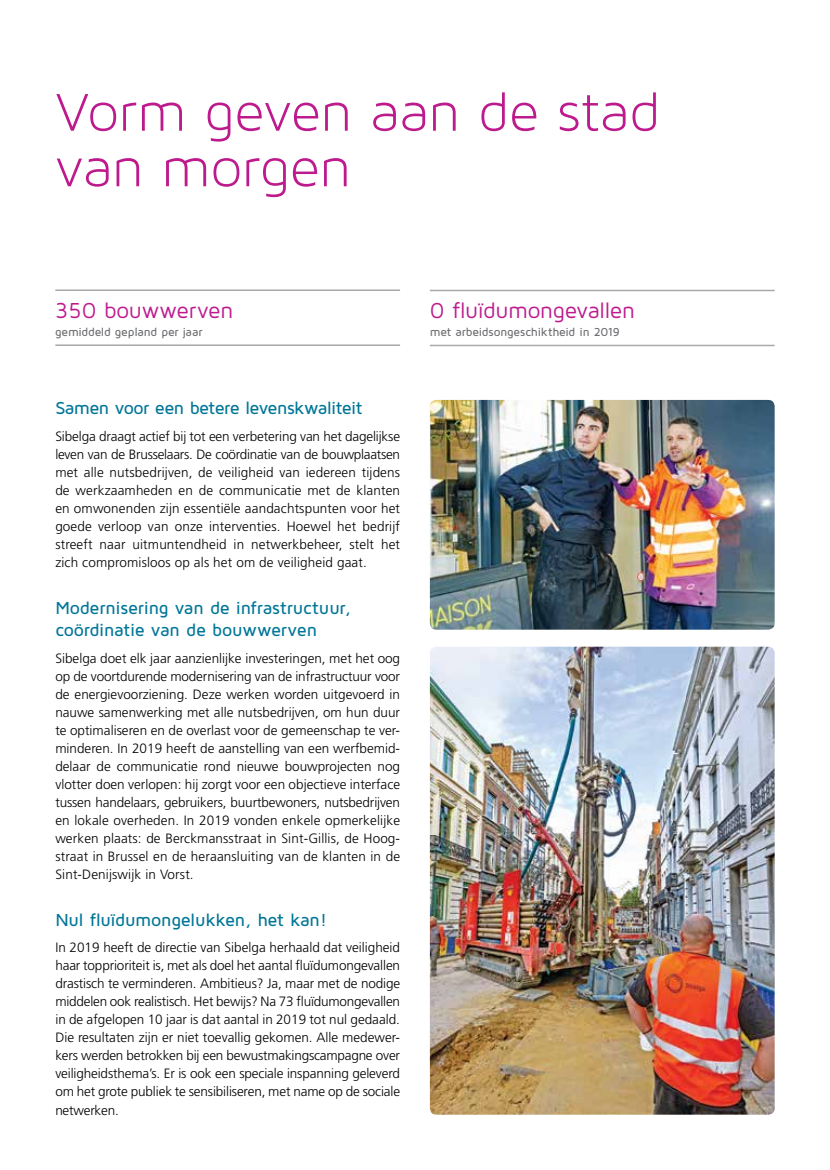
<style>
.page{position:relative;width:830px;height:1170px;background:#fff}
.page>*{position:absolute;margin:0;border:0;box-sizing:border-box;transform-origin:0 0}
.t1{font:57px/55.5px "Maven Pro Light 300";letter-spacing:-.005em;color:#bd1a8d}
.t2{font:22.5px "Maven Pro";letter-spacing:-.015em;color:#bd1a8d}
.t3{font:500 18px/21.8px "Maven Pro";letter-spacing:-.02em;color:#007697}
.t4{font:300 13.5px/18px "Frutiger LT Std";letter-spacing:.01em;color:#000;text-align:justify}
.t5{font:500 12px "Maven Pro";letter-spacing:-.015em;color:#6d6e71}
</style>
<div class="page">
<hr style="left:55px;top:289px;width:345px;height:2px;background:#a7a9ac">
<hr style="left:55px;top:344px;width:345px;height:2px;background:#a7a9ac">
<hr style="left:429px;top:290px;width:345px;height:1px;background:#a7a9ac">
<hr style="left:429px;top:345px;width:345px;height:1px;background:#a7a9ac">
<img style="left:429px;top:646px;width:345px;height:468px">
<img style="left:429px;top:400px;width:345px;height:229px">
<h1 class="t1" style="left:55px;top:84px;width:606px">Vorm geven aan de stad van morgen</h1>
<h2 class="t2" style="left:55px;top:296px;width:180px">350 bouwwerven</h2>
<p class="t5" style="left:55px;top:324px;width:148px">gemiddeld gepland per jaar</p>
<h3 class="t3" style="left:55px;top:396px;width:308px">Samen voor een betere levenskwaliteit</h3>
<p class="t4" style="left:55px;top:427px;width:346px">Sibelga draagt actief bij tot een verbetering van het dagelijkse leven van de Brusselaars. De coördinatie van de bouwplaatsen met alle nutsbedrijven, de veiligheid van iedereen tijdens de werkzaamheden en de communicatie met de klanten en omwonenden zijn essentiële aandachtspunten voor het goede verloop van onze interventies. Hoewel het bedrijf streeft naar uitmuntendheid in netwerkbeheer, stelt het zich compromisloos op als het om de veiligheid gaat.</p>
<h3 class="t3" style="left:55px;top:596px;width:297px">Modernisering van de infrastructuur, coördinatie van de bouwwerven</h3>
<p class="t4" style="left:55px;top:649px;width:346px">Sibelga doet elk jaar aanzienlijke investeringen, met het oog op de voortdurende modernisering van de infrastructuur voor de energievoorziening. Deze werken worden uitgevoerd in nauwe samenwerking met alle nutsbedrijven, om hun duur te optimaliseren en de overlast voor de gemeenschap te ver&shy;minderen. In 2019 heeft de aanstelling van een werfbemid&shy;delaar de communicatie rond nieuwe bouwprojecten nog vlotter doen verlopen: hij zorgt voor een objectieve interface tussen handelaars, gebruikers, buurtbewoners, nutsbedrijven en lokale overheden. In 2019 vonden enkele opmerkelijke werken plaats: de Berckmansstraat in Sint-Gillis, de Hoog&shy;straat in Brussel en de heraansluiting van de klanten in de Sint-Denijswijk in Vorst.</p>
<h3 class="t3" style="left:55px;top:908px;width:273px">Nul fluïdumongelukken, het kan!</h3>
<p class="t4" style="left:55px;top:938px;width:346px">In 2019 heeft de directie van Sibelga herhaald dat veiligheid haar topprioriteit is, met als doel het aantal fluïdumongevallen drastisch te verminderen. Ambitieus? Ja, maar met de nodige middelen ook realistisch. Het bewijs? Na 73 fluïdumongevallen in de afgelopen 10 jaar is dat aantal in 2019 tot nul gedaald.<br>Die resultaten zijn er niet toevallig gekomen. Alle medewer&shy;kers werden betrokken bij een bewustmakingscampagne over veiligheidsthema’s. Er is ook een speciale inspanning geleverd om het grote publiek te sensibiliseren, met name op de sociale netwerken.</p>
<h2 class="t2" style="left:429px;top:296px;width:207px">0 fluïdumongevallen</h2>
<p class="t5" style="left:429px;top:324px;width:191px">met arbeidsongeschiktheid in 2019</p>
</div>
